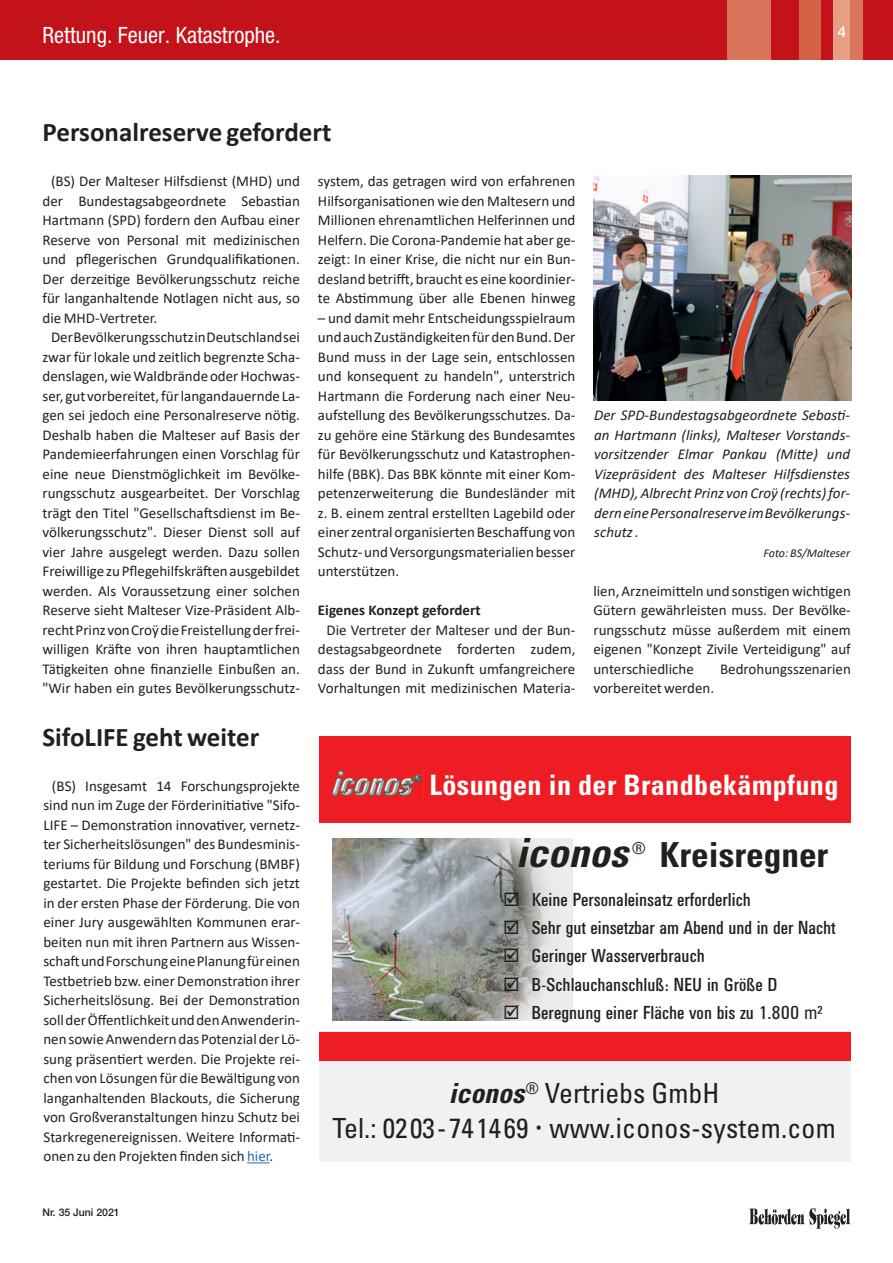
<style>
.page{position:relative;width:893px;height:1263px;background:#fff}
.page>*{position:absolute;margin:0;border:0;box-sizing:border-box;transform-origin:0 0}
.t1{font:italic 700 condensed 40.2px "Univers";color:#231f20}
.t2{font:700 condensed 34.5px "Univers";color:#231f20}
.t3{font:700 condensed 28.2px "Univers";letter-spacing:.015em;color:#fff}
.t4{font:condensed 27.75px/34.5px "Univers";color:#231f20;text-align:center}
.t5{font:700 27px "Calibri";color:#231f20}
.t6{font:condensed 22.5px "Helvetica Neue";color:#fff}
.t7{font:18.6px "Univers Condensed BQ";color:#231f20}
.t8{font:15px/19.5px "Calibri";color:#231f20;text-align:justify}
.t9{font:italic 15px/19.5px "Calibri";color:#231f20;text-align:justify}
.t10{font:700 15px "Calibri";color:#231f20}
.t11{font:500 15px "Helvetica Neue";color:#fff}
.t12{font:italic 12px "Calibri";color:#231f20}
.t13{font:500 10.5px "Helvetica Neue";color:#231f20}
.s1{color:#2a68b3}
.s2{font-family:"Univers";font-stretch:condensed}
.s3{font-weight:700;font-style:italic}
</style>
<div class="page">
<div style="left:0;top:0;width:893px;height:60px;background:#c4121a"></div>
<div style="left:799px;top:0;width:21px;height:60px;background:#d36146"></div>
<div style="left:727px;top:0;width:43px;height:60px;background:#d9755a"></div>
<div style="left:833px;top:0;width:24px;height:60px;background:#e69e85"></div>
<div style="left:850px;top:0;width:13px;height:60px;background:#d9755a"></div>
<svg style="left:749px;top:1208px;width:101px;height:21px"></svg>
<svg style="left:247px;top:1162px;width:23px;height:1px"></svg>
<div style="left:319px;top:1061px;width:532px;height:100px;background:#f0f1f2"></div>
<div style="left:319px;top:736px;width:532px;height:87px;background:#ee1d23"></div>
<div style="left:319px;top:1032px;width:532px;height:28px;background:#ee1d23"></div>
<img style="left:331px;top:770px;width:91px;height:27px">
<hr style="left:319px;top:1031px;width:532px;height:1px;background:#f0f1f2">
<img style="left:332px;top:838px;width:240px;height:183px">
<img style="left:594px;top:176px;width:257px;height:225px">
<h3 class="t6" style="left:43px;top:22px;width:240px">Rettung. Feuer. Katastrophe.</h3>
<p class="t11" style="left:838px;top:23px;width:10px">4</p>
<h3 class="t5" style="left:43px;top:113px;width:290px">Personalreserve gefordert</h3>
<p class="t8" style="left:51px;top:171px;width:250px">(BS) Der Malteser Hilfsdienst (MHD) und</p>
<p class="t8" style="left:43px;top:190px;width:259px">der Bundestagsabgeordnete Sebastian</p>
<p class="t8" style="left:43px;top:210px;width:259px">Hartmann (SPD) fordern den Aufbau einer</p>
<p class="t8" style="left:43px;top:229px;width:259px">Reserve von Personal mit medizinischen</p>
<p class="t8" style="left:43px;top:249px;width:259px">und pflegerischen Grundqualifikationen.</p>
<p class="t8" style="left:43px;top:268px;width:259px">Der derzeitige Bevölkerungsschutz reiche</p>
<p class="t8" style="left:43px;top:288px;width:259px">für langanhaltende Notlagen nicht aus, so</p>
<p class="t8" style="left:43px;top:307px;width:116px">die MHD-Vertreter.</p>
<p class="t8" style="left:51px;top:327px;width:250px">Der Bevölkerungsschutz in Deutschland sei</p>
<p class="t8" style="left:43px;top:346px;width:259px">zwar für lokale und zeitlich begrenzte Scha-</p>
<p class="t8" style="left:43px;top:366px;width:259px">denslagen, wie Waldbrände oder Hochwas-</p>
<p class="t8" style="left:43px;top:385px;width:259px">ser, gut vorbereitet, für langandauernde La-</p>
<p class="t8" style="left:43px;top:405px;width:259px">gen sei jedoch eine Personalreserve nötig.</p>
<p class="t8" style="left:43px;top:424px;width:259px">Deshalb haben die Malteser auf Basis der</p>
<p class="t8" style="left:43px;top:444px;width:259px">Pandemieerfahrungen einen Vorschlag für</p>
<p class="t8" style="left:43px;top:463px;width:259px">eine neue Dienstmöglichkeit im Bevölke-</p>
<p class="t8" style="left:43px;top:483px;width:259px">rungsschutz ausgearbeitet. Der Vorschlag</p>
<p class="t8" style="left:43px;top:502px;width:259px">trägt den Titel "Gesellschaftsdienst im Be-</p>
<p class="t8" style="left:43px;top:522px;width:259px">völkerungsschutz". Dieser Dienst soll auf</p>
<p class="t8" style="left:43px;top:541px;width:259px">vier Jahre ausgelegt werden. Dazu sollen</p>
<p class="t8" style="left:43px;top:561px;width:259px">Freiwillige zu Pflegehilfskräften ausgebildet</p>
<p class="t8" style="left:43px;top:580px;width:259px">werden. Als Voraussetzung einer solchen</p>
<p class="t8" style="left:43px;top:600px;width:259px">Reserve sieht Malteser Vize-Präsident Alb-</p>
<p class="t8" style="left:43px;top:619px;width:259px">recht Prinz von Croÿ die Freistellung der frei-</p>
<p class="t8" style="left:43px;top:639px;width:259px">willigen Kräfte von ihren hauptamtlichen</p>
<p class="t8" style="left:43px;top:658px;width:259px">Tätigkeiten ohne finanzielle Einbußen an.</p>
<p class="t8" style="left:43px;top:678px;width:259px">"Wir haben ein gutes Bevölkerungsschutz-</p>
<p class="t8" style="left:318px;top:171px;width:259px">system, das getragen wird von erfahrenen Hilfsorganisationen wie den Maltesern und Millionen ehrenamtlichen Helferinnen und Helfern. Die Corona-Pandemie hat aber ge&shy;zeigt: In einer Krise, die nicht nur ein Bun&shy;desland betrifft, braucht es eine koordinier&shy;te Abstimmung über alle Ebenen hinweg</p>
<p class="t8" style="left:318px;top:307px;width:259px">– und damit mehr Entscheidungsspielraum und auch Zuständigkeiten für den Bund. Der Bund muss in der Lage sein, entschlossen und konsequent zu handeln", unterstrich Hartmann die Forderung nach einer Neu&shy;aufstellung des Bevölkerungsschutzes. Da&shy;zu gehöre eine Stärkung des Bundesamtes für Bevölkerungsschutz und Katastrophen&shy;hilfe (BBK). Das BBK könnte mit einer Kom&shy;petenzerweiterung die Bundesländer mit z. B. einem zentral erstellten Lagebild oder einer zentral organisierten Beschaffung von Schutz- und Versorgungsmaterialien besser unterstützen.</p>
<p class="t10" style="left:318px;top:599px;width:164px">Eigenes Konzept gefordert</p>
<p class="t8" style="left:318px;top:619px;width:259px;text-align:center">Die Vertreter der Malteser und der Bun&shy;destagsabgeordnete forderten zudem, dass der Bund in Zukunft umfangreichere Vorhaltungen mit medizinischen Materia-</p>
<h3 class="t5" style="left:43px;top:718px;width:218px">SifoLIFE geht weiter</h3>
<p class="t9" style="left:594px;top:405px;width:257px">Der SPD-Bundestagsabgeordnete Sebasti&shy;an Hartmann (links), Malteser Vorstands&shy;vorsitzender Elmar Pankau (Mitte) und Vizepräsident des Malteser Hilfsdienstes (MHD), Albrecht Prinz von Croÿ (rechts) for&shy;dern eine Personalreserve im Bevölkerungs&shy;schutz .</p>
<p class="t12" style="left:763px;top:544px;width:88px">Foto: BS/Malteser</p>
<p class="t8" style="left:593px;top:580px;width:259px">lien, Arzneimitteln und sonstigen wichtigen Gütern gewährleisten muss. Der Bevölke&shy;rungsschutz müsse außerdem mit einem eigenen "Konzept Zivile Verteidigung" auf unterschiedliche</p>
<p class="t8" style="left:720px;top:658px;width:132px">Bedrohungsszenarien</p>
<p class="t8" style="left:593px;top:678px;width:122px">vorbereitet werden.</p>
<p class="t8" style="left:43px;top:775px;width:258px;text-indent:9px">(BS) Insgesamt 14 Forschungsprojekte sind nun im Zuge der Förderinitiative "Sifo-LIFE – Demonstration innovativer, vernetz&shy;ter Sicherheitslösungen" des Bundesminis&shy;teriums für Bildung und Forschung (BMBF) gestartet. Die Projekte befinden sich jetzt in der ersten Phase der Förderung. Die von einer Jury ausgewählten Kommunen erar&shy;beiten nun mit ihren Partnern aus Wissen&shy;schaft und Forschung eine Planung für einen Testbetrieb bzw. einer Demonstration ihrer Sicherheitslösung. Bei der Demonstration soll der Öffentlichkeit und den Anwenderin&shy;nen sowie Anwendern das Potenzial der Lö&shy;sung präsentiert werden. Die Projekte rei&shy;chen von Lösungen für die Bewältigung von langanhaltenden Blackouts, die Sicherung von Großveranstaltungen hinzu Schutz bei Starkregenereignissen. Weitere Informati&shy;onen zu den Projekten finden sich <span class="s1">hier</span>.</p>
<p class="t13" style="left:43px;top:1206px;width:79px">Nr. 35 Juni 2021</p>
<h3 class="t3" style="left:429px;top:768px;width:410px">Lösungen in der Brandbekämpfung</h3>
<h1 class="t1" style="left:516px;top:828px;width:114px">iconos</h1>
<h2 class="t2" style="left:632px;top:834px;width:198px"><sup>®</sup> Kreisregner</h2>
<p class="t7" style="left:503px;top:889px;width:249px">☑ Keine Personaleinsatz erforderlich</p>
<p class="t7" style="left:503px;top:917px;width:334px">☑ Sehr gut einsetzbar am Abend und in der Nacht</p>
<p class="t7" style="left:503px;top:946px;width:203px">☑ Geringer Wasserverbrauch</p>
<p class="t7" style="left:503px;top:974px;width:276px">☑ B-Schlauchanschluß: NEU in Größe D</p>
<p class="t7" style="left:503px;top:1002px;width:321px">☑ Beregnung einer Fläche von bis zu 1.800 <span class="s2">m²</span></p>
<h3 class="t4" style="left:332px;top:1075px;width:505px"><span class="s3">iconos</span><sup>®</sup> Vertriebs GmbH<br>Tel.: 0203-741469 www.iconos-system.com</h3>
</div>
